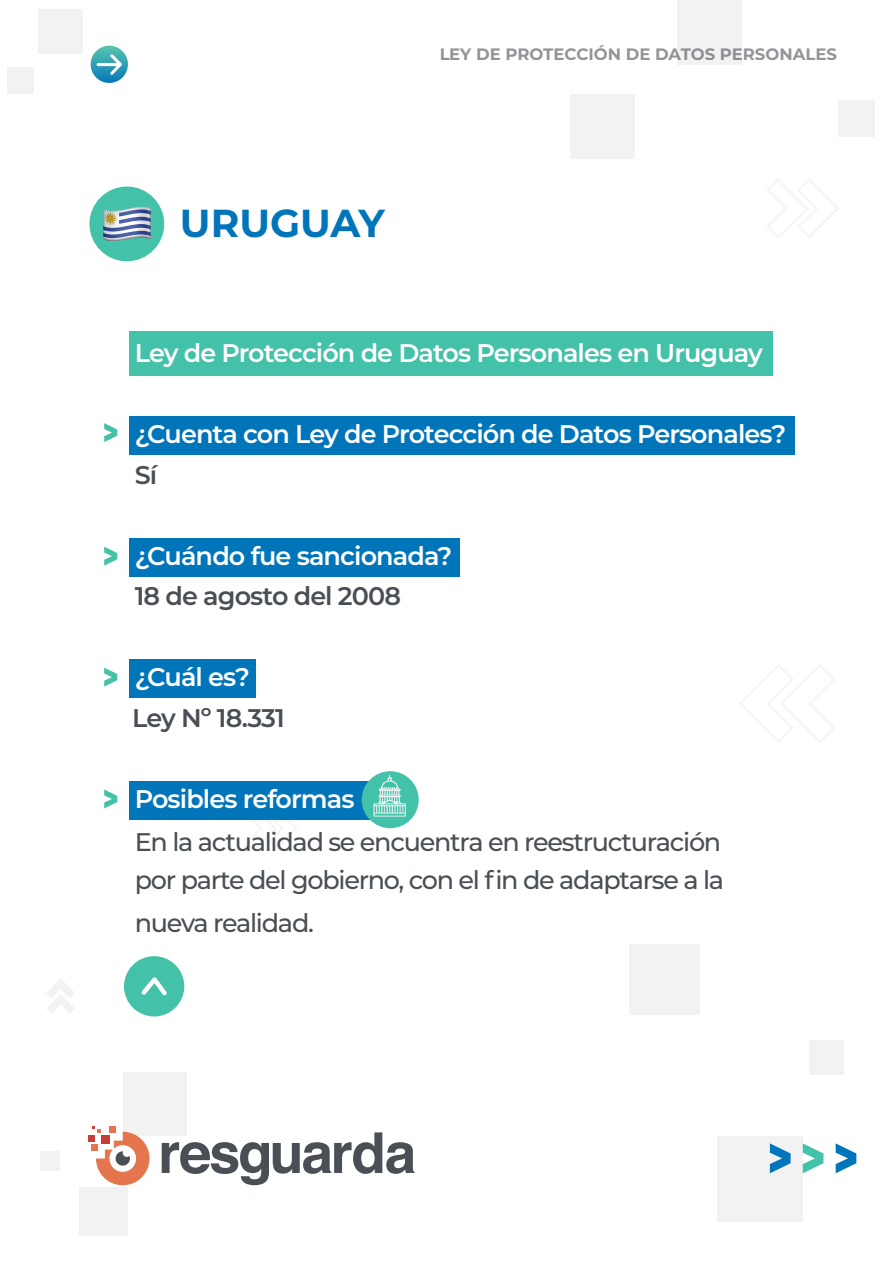
<style>
.page{position:relative;width:893px;height:1263px;background:#fff}
.page>*{position:absolute;margin:0;border:0;box-sizing:border-box;transform-origin:0 0}
.t1{font:700 39px "Montserrat";color:#0075ba}
.t2{font:600 25.5px "Montserrat";letter-spacing:-.035em;color:#fff}
.t3{font:500 25.5px/37.5px "Montserrat";letter-spacing:-.05em;color:#4a4f55}
.t4{font:600 25.5px "Montserrat";letter-spacing:-.035em;color:#4a4f55}
.t5{font:700 16.5px "Montserrat";color:#4a4f55}
</style>
<div class="page">
<div style="left:629px;top:944px;width:71px;height:70px;background:#f2f2f2"></div>
<div style="left:717px;top:1136px;width:86px;height:86px;background:#f2f2f2"></div>
<div style="left:809px;top:1040px;width:34px;height:35px;background:#f2f2f2"></div>
<div style="left:79px;top:1188px;width:49px;height:48px;background:#f2f2f2"></div>
<div style="left:41px;top:1151px;width:19px;height:19px;background:#f2f2f2"></div>
<div style="left:38px;top:9px;width:45px;height:44px;background:#f2f2f2"></div>
<div style="left:7px;top:67px;width:27px;height:26px;background:#f2f2f2"></div>
<div style="left:838px;top:100px;width:37px;height:37px;background:#f2f2f2"></div>
<div style="left:677px;top:1px;width:65px;height:64px;background:#f2f2f2"></div>
<div style="left:571px;top:94px;width:64px;height:64px;background:#f2f2f2"></div>
<div style="left:123px;top:1072px;width:64px;height:63px;background:#f2f2f2"></div>
<svg style="left:89px;top:1126px;width:61px;height:59px"></svg>
<svg style="left:162px;top:1132px;width:252px;height:53px"></svg>
<svg style="left:803px;top:1143px;width:20px;height:30px"></svg>
<svg style="left:770px;top:1143px;width:21px;height:30px"></svg>
<svg style="left:836px;top:1143px;width:20px;height:30px"></svg>
<svg style="left:91px;top:46px;width:37px;height:37px"></svg>
<svg style="left:97px;top:54px;width:25px;height:21px"></svg>
<svg style="left:767px;top:179px;width:71px;height:59px"></svg>
<svg style="left:249px;top:820px;width:48px;height:28px"></svg>
<svg style="left:740px;top:665px;width:94px;height:77px"></svg>
<svg style="left:47px;top:979px;width:27px;height:34px"></svg>
<div style="left:129px;top:416px;width:666px;height:38px;background:#0075ba"></div>
<div style="left:129px;top:331px;width:644px;height:44px;background:#44c1a9"></div>
<div style="left:129px;top:538px;width:331px;height:38px;background:#0075ba"></div>
<div style="left:129px;top:659px;width:127px;height:39px;background:#0075ba"></div>
<div style="left:129px;top:781px;width:254px;height:39px;background:#0075ba"></div>
<svg style="left:104px;top:423px;width:13px;height:19px"></svg>
<svg style="left:104px;top:547px;width:13px;height:19px"></svg>
<svg style="left:104px;top:668px;width:13px;height:18px"></svg>
<svg style="left:104px;top:789px;width:13px;height:19px"></svg>
<div style="left:362px;top:771px;width:57px;height:57px;background:#44c1a9;border-radius:50%"></div>
<svg style="left:373px;top:775px;width:34px;height:42px"></svg>
<div style="left:124px;top:956px;width:60px;height:60px;background:#44c1a9;border-radius:50%"></div>
<svg style="left:141px;top:977px;width:26px;height:19px"></svg>
<div style="left:89px;top:187px;width:75px;height:74px;background:#44c1a9;border-radius:50%"></div>
<img style="left:103px;top:206px;width:48px;height:36px">
<p class="t5" style="left:439px;top:42px;width:399px">LEY DE PROTECCIÓN DE DATOS PERSONALES</p>
<h1 class="t1" style="left:180px;top:195px;width:206px">URUGUAY</h1>
<p class="t2" style="left:135px;top:335px;width:630px">Ley de Protección de Datos Personales en Uruguay</p>
<p class="t2" style="left:135px;top:416px;width:653px">¿Cuenta con Ley de Protección de Datos Personales?</p>
<p class="t4" style="left:135px;top:457px;width:24px">Sí</p>
<p class="t2" style="left:135px;top:537px;width:319px">¿Cuándo fue sancionada?</p>
<p class="t4" style="left:135px;top:578px;width:268px">18 de agosto del 2008</p>
<p class="t2" style="left:135px;top:659px;width:117px">¿Cuál es?</p>
<p class="t4" style="left:132px;top:700px;width:154px">Ley Nº 18.331</p>
<p class="t2" style="left:135px;top:781px;width:221px">Posibles reformas</p>
<p class="t3" style="left:135px;top:822px;width:591px">En la actualidad se encuentra en reestructuración por parte del gobierno, con el fin de adaptarse a la</p>
<p class="t3" style="left:135px;top:903px;width:181px">nueva realidad.</p>
</div>
